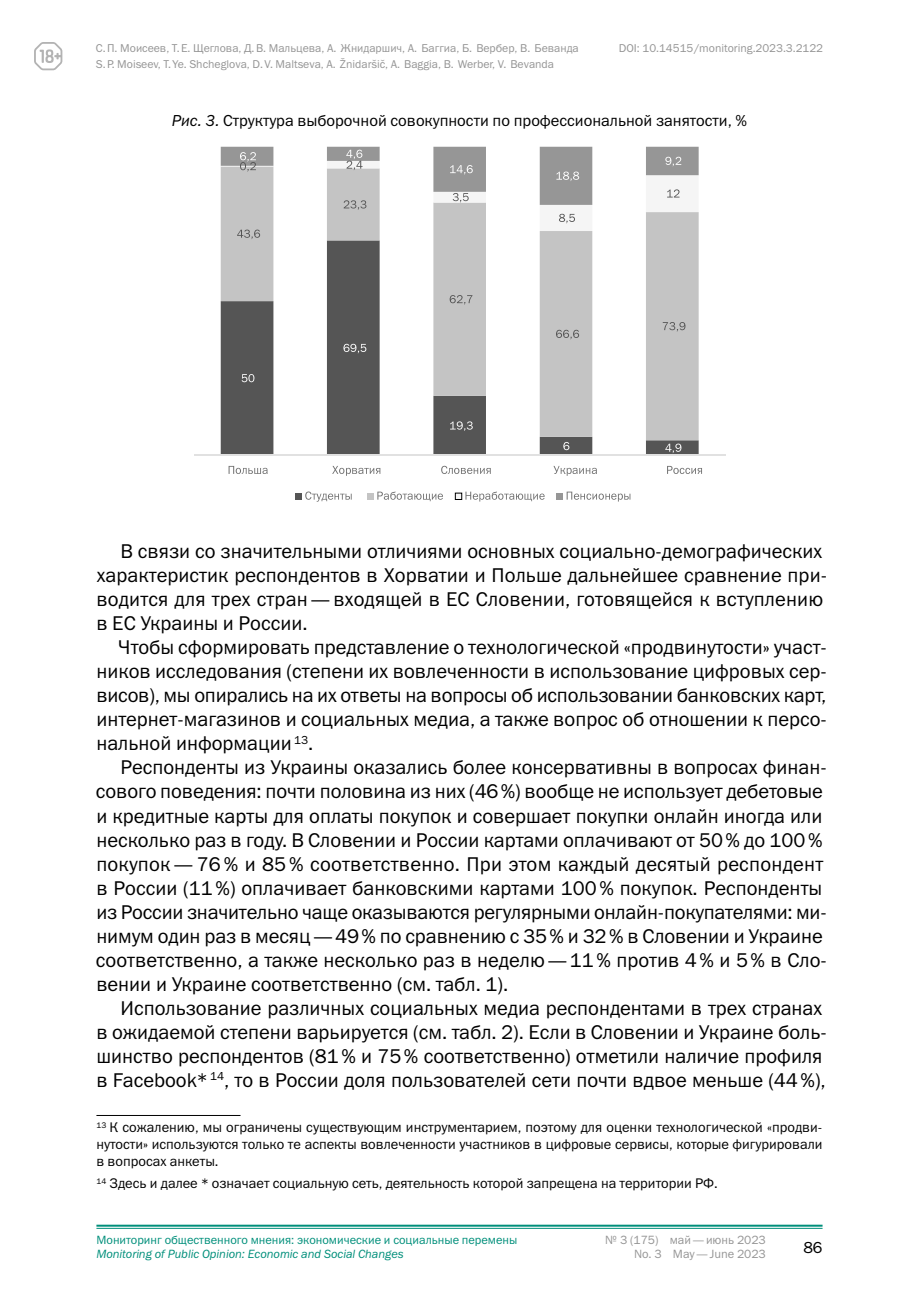
<style>
.page{position:relative;width:919px;height:1299px;background:#fff}
.page>*{position:absolute;margin:0;border:0;box-sizing:border-box;transform-origin:0 0}
.t1{font:20px/24px "Franklin Gothic ITC";color:#000}
.t2{font:16px "Franklin Gothic ITC";color:#000}
.t3{font:14px/16.8px "Franklin Gothic ITC";color:#000;text-align:justify}
.t4{font:12px "Franklin Gothic ITC";color:#008f7b}
.t5{font:italic 12px "Franklin Gothic ITC";color:#008f7b}
.t6{font:12px "Franklin Gothic ITC";color:#959595}
.t7{font:11.4px "Franklin Gothic ITC";color:#959595}
.s1{font-style:italic}
</style>
<div class="page">
<hr style="left:96px;top:1224px;width:726px;height:2px;background:#008f7b">
<hr style="left:96px;top:1227px;width:726px;height:1px;background:#008f7b">
<svg style="left:34px;top:42px;width:28px;height:28px"></svg>
<svg style="left:221px;top:440px;width:477px;height:15px"></svg>
<svg style="left:221px;top:239px;width:477px;height:201px"></svg>
<hr style="left:194px;top:455px;width:531px;height:1px;background:#e1e1e1">
<svg style="left:241px;top:374px;width:13px;height:8px"></svg>
<svg style="left:343px;top:344px;width:23px;height:9px"></svg>
<svg style="left:450px;top:421px;width:22px;height:10px"></svg>
<svg style="left:563px;top:442px;width:6px;height:8px"></svg>
<svg style="left:665px;top:443px;width:16px;height:10px"></svg>
<svg style="left:449px;top:295px;width:23px;height:9px"></svg>
<svg style="left:556px;top:330px;width:23px;height:9px"></svg>
<svg style="left:662px;top:322px;width:23px;height:9px"></svg>
<svg style="left:221px;top:147px;width:477px;height:92px"></svg>
<svg style="left:228px;top:466px;width:39px;height:8px"></svg>
<svg style="left:332px;top:466px;width:48px;height:10px"></svg>
<svg style="left:441px;top:466px;width:49px;height:8px"></svg>
<svg style="left:553px;top:466px;width:44px;height:10px"></svg>
<svg style="left:667px;top:466px;width:35px;height:8px"></svg>
<svg style="left:296px;top:491px;width:55px;height:10px"></svg>
<div style="left:367px;top:493px;width:7px;height:6px;background:#c4c4c4"></div>
<svg style="left:377px;top:491px;width:66px;height:10px"></svg>
<svg style="left:455px;top:493px;width:7px;height:6px"></svg>
<svg style="left:465px;top:491px;width:79px;height:10px"></svg>
<div style="left:556px;top:493px;width:7px;height:6px;background:#969696"></div>
<svg style="left:566px;top:491px;width:64px;height:10px"></svg>
<hr style="left:96px;top:1114px;width:144px;height:1px;background:#000">
<p class="t7" style="left:96px;top:41px;width:484px">С.П. Моисеев, Т.Е. Щеглова, Д.В. Мальцева, А. Жнидаршич, А. Баггиа, Б. Вербер, В. Беванда</p>
<p class="t7" style="left:618px;top:41px;width:206px">DOI: 10.14515/monitoring.2023.3.2122</p>
<p class="t7" style="left:96px;top:58px;width:459px">S.P. Moiseev, T.Ye. Shcheglova, D.V. Maltseva, A. Žnidaršič, A. Baggia, B. Werber, V. Bevanda</p>
<p class="t2" style="left:172px;top:111px;width:576px"><span class="s1">Рис. 3.</span> Структура выборочной совокупности по профессиональной занятости, %</p>
<p class="t1" style="left:96px;top:539px;width:732px;text-indent:24px">В связи со значительными отличиями основных социально-демографических характеристик респондентов в Хорватии и Польше дальнейшее сравнение при&shy;водится для трех стран— входящей в ЕС Словении, готовящейся к вступлению в ЕС Украины и России.</p>
<p class="t1" style="left:96px;top:635px;width:731px;text-align:justify;text-indent:22px">Чтобы сформировать представление о технологической «продвинутости» участ&shy;ников исследования (степени их вовлеченности в использование цифровых сер&shy;висов), мы опирались на их ответы на вопросы об использовании банковских карт, интернет-магазинов и социальных медиа, а также вопрос об отношении к персо&shy;нальной информации <sup>13</sup>.</p>
<p class="t1" style="left:96px;top:755px;width:732px;text-indent:24px">Респонденты из Украины оказались более консервативны в вопросах финан&shy;сового поведения: почти половина из них (46%) вообще не использует дебетовые и кредитные карты для оплаты покупок и совершает покупки онлайн иногда или несколько раз в году. В Словении и России картами оплачивают от 50% до 100% покупок— 76 % и 85 % соответственно. При этом каждый десятый респондент в России (11%) оплачивает банковскими картами 100% покупок. Респонденты из России значительно чаще оказываются регулярными онлайн-покупателями: ми&shy;нимум один раз в месяц— 49% по сравнению с 35% и 32% в Словении и Украине соответственно, а также несколько раз в неделю— 11% против 4% и 5% в Сло&shy;вении и Украине соответственно (см. табл. 1).</p>
<p class="t1" style="left:96px;top:995px;width:731px;text-indent:24px">Использование различных социальных медиа респондентами в трех странах в ожидаемой степени варьируется (см. табл. 2). Если в Словении и Украине боль&shy;шинство респондентов (81% и 75% соответственно) отметили наличие профиля в Facebook* <sup>14</sup>, то в России доля пользователей сети почти вдвое меньше (44%),</p>
<p class="t3" style="left:96px;top:1118px;width:727px"><sup>13</sup> К сожалению, мы ограничены существующим инструментарием, поэтому для оценки технологической «продви&shy;нутости» используются только те аспекты вовлеченности участников в цифровые сервисы, которые фигурировали в вопросах анкеты.</p>
<p class="t3" style="left:96px;top:1175px;width:623px"><sup>14</sup> Здесь и далее * означает социальную сеть, деятельность которой запрещена на территории РФ.</p>
<p class="t4" style="left:96px;top:1232px;width:422px">Мониторинг общественного мнения: экономические и социальные перемены</p>
<p class="t6" style="left:605px;top:1232px;width:162px">№ 3 (175) май—июнь 2023</p>
<p class="t5" style="left:96px;top:1247px;width:309px">Monitoring of Public Opinion: Economic and Social Changes</p>
<p class="t6" style="left:634px;top:1246px;width:133px">No. 3 May—June 2023</p>
<p class="t2" style="left:803px;top:1237px;width:21px">86</p>
</div>
